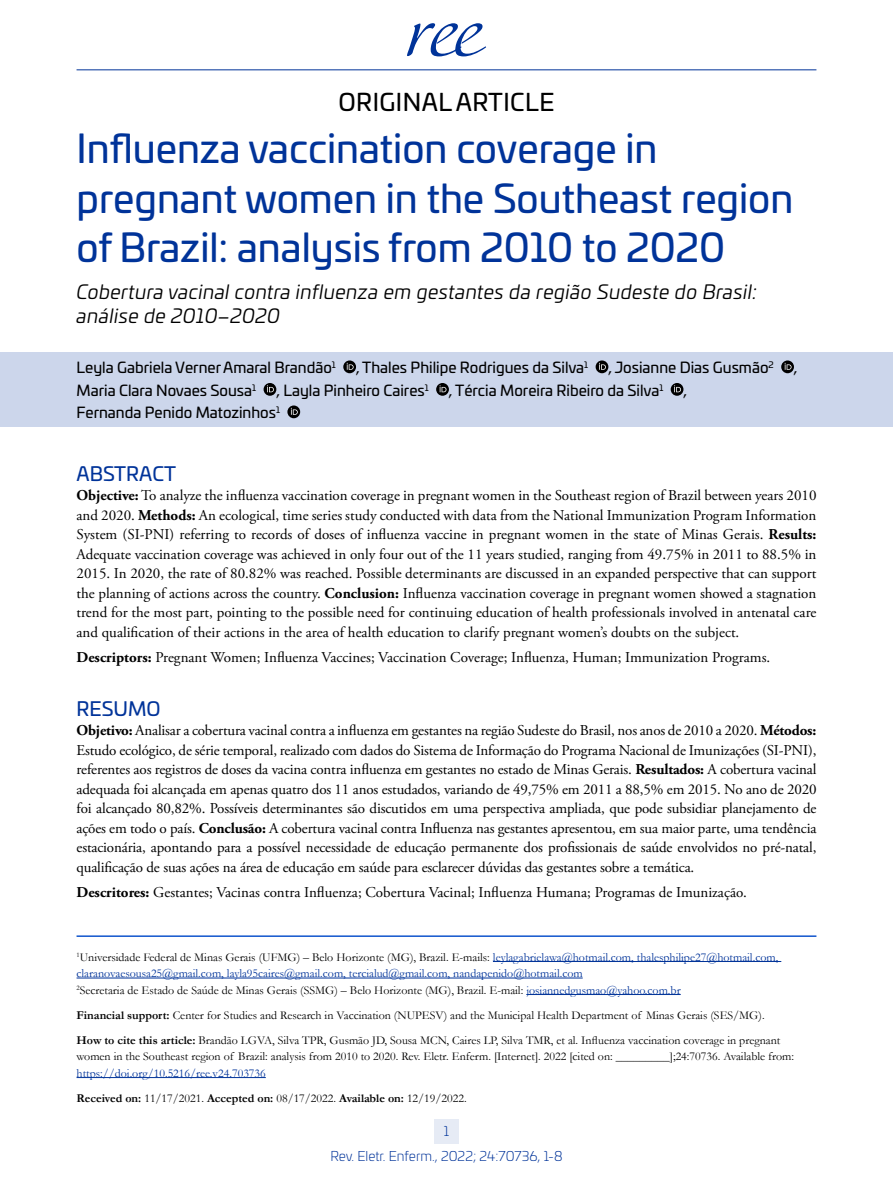
<style>
.page{position:relative;width:893px;height:1191px;background:#fff}
.page>*{position:absolute;margin:0;border:0;box-sizing:border-box;transform-origin:0 0}
.t1{font:39px/49.5px "Univia Pro";color:#039}
.t2{font:24px "Univia Pro";letter-spacing:.02em;color:#000}
.t3{font:italic 19.5px/24px "Univia Pro";letter-spacing:.02em;color:#000}
.t4{font:19.5px "Univia Pro";color:#039}
.t5{font:15px/19.5px "Adobe Garamond Pro";color:#000;text-align:justify}
.t6{font:15px "Univia Pro";color:#000}
.t7{font:300 13.5px "Univia Pro";color:#039}
.t8{font:12px/16.5px "Garamond";color:#039}
.t9{font:12px/25px "Garamond";color:#000}
.s1{font-weight:700}
.s2{color:#000}
.s3{font-weight:700;color:#000}
</style>
<div class="page">
<div style="left:434px;top:1118px;width:25px;height:25px;background:#e6ebf5"></div>
<div style="left:0;top:352px;width:893px;height:75px;background:#ccd6eb"></div>
<svg style="left:343px;top:360px;width:13px;height:13px"></svg>
<svg style="left:347px;top:363px;width:7px;height:7px"></svg>
<div style="left:596px;top:360px;width:12px;height:13px;background:#000;border-radius:50%"></div>
<svg style="left:599px;top:363px;width:7px;height:7px"></svg>
<svg style="left:781px;top:360px;width:13px;height:13px"></svg>
<svg style="left:785px;top:363px;width:6px;height:7px"></svg>
<svg style="left:264px;top:383px;width:12px;height:13px"></svg>
<svg style="left:267px;top:385px;width:7px;height:7px"></svg>
<svg style="left:436px;top:383px;width:13px;height:13px"></svg>
<svg style="left:440px;top:385px;width:6px;height:7px"></svg>
<svg style="left:671px;top:383px;width:12px;height:13px"></svg>
<svg style="left:674px;top:385px;width:7px;height:7px"></svg>
<svg style="left:287px;top:405px;width:13px;height:13px"></svg>
<svg style="left:291px;top:408px;width:7px;height:7px"></svg>
<hr style="left:77px;top:69px;width:739px;height:1px;background:#039">
<hr style="left:493px;top:961px;width:288px;height:1px;background:#039">
<hr style="left:77px;top:977px;width:506px;height:1px;background:#039">
<hr style="left:526px;top:994px;width:155px;height:1px;background:#039">
<hr style="left:77px;top:1077px;width:189px;height:1px;background:#039">
<hr style="left:77px;top:935px;width:739px;height:2px;background:#15c">
<svg style="left:407px;top:23px;width:79px;height:33px"></svg>
<h2 class="t2" style="left:338px;top:84px;width:218px">ORIGINAL ARTICLE</h2>
<h1 class="t1" style="left:77px;top:122px;width:718px">Influenza vaccination coverage in pregnant women in the Southeast region of Brazil: analysis from 2010 to 2020</h1>
<h3 class="t3" style="left:77px;top:279px;width:682px">Cobertura vacinal contra influenza em gestantes da região Sudeste do Brasil: análise de 2010–2020</h3>
<p class="t6" style="left:77px;top:356px;width:261px">Leyla Gabriela Verner Amaral Brandão<sup>1</sup></p>
<p class="t6" style="left:356px;top:356px;width:234px">, Thales Philipe Rodrigues da Silva<sup>1</sup></p>
<p class="t6" style="left:608px;top:356px;width:167px">, Josianne Dias Gusmão<sup>2</sup></p>
<p class="t6" style="left:794px;top:356px;width:5px">,</p>
<p class="t6" style="left:77px;top:379px;width:181px">Maria Clara Novaes Sousa<sup>1</sup></p>
<p class="t6" style="left:276px;top:379px;width:154px">, Layla Pinheiro Caires<sup>1</sup></p>
<p class="t6" style="left:449px;top:379px;width:216px">, Tércia Moreira Ribeiro da Silva<sup>1</sup></p>
<p class="t6" style="left:683px;top:379px;width:5px">,</p>
<p class="t6" style="left:77px;top:401px;width:205px">Fernanda Penido Matozinhos<sup>1</sup></p>
<h3 class="t4" style="left:77px;top:459px;width:101px">ABSTRACT</h3>
<p class="t5" style="left:77px;top:486px;width:741px"><span class="s1">Objective:</span> To analyze the influenza vaccination coverage in pregnant women in the Southeast region of Brazil between years 2010 and 2020. <span class="s1">Methods:</span> An ecological, time series study conducted with data from the National Immunization Program Information System (SI-PNI) referring to records of doses of influenza vaccine in pregnant women in the state of Minas Gerais. <span class="s1">Results:<br></span>Adequate vaccination coverage was achieved in only four out of the 11 years studied, ranging from 49.75% in 2011 to 88.5% in 2015. In 2020, the rate of 80.82% was reached. Possible determinants are discussed in an expanded perspective that can support the planning of actions across the country. <span class="s1">Conclusion:</span> Influenza vaccination coverage in pregnant women showed a stagnation trend for the most part, pointing to the possible need for continuing education of health professionals involved in antenatal care and qualification of their actions in the area of health education to clarify pregnant women’s doubts on the subject.</p>
<p class="t5" style="left:77px;top:648px;width:695px"><span class="s1">Descriptors:</span> Pregnant Women; Influenza Vaccines; Vaccination Coverage; Influenza, Human; Immunization Programs.</p>
<h3 class="t4" style="left:77px;top:694px;width:86px">RESUMO</h3>
<p class="t5" style="left:77px;top:721px;width:741px"><span class="s1">Objetivo:</span> Analisar a cobertura vacinal contra a influenza em gestantes na região Sudeste do Brasil, nos anos de 2010 a 2020. <span class="s1">Métodos:<br></span>Estudo ecológico, de série temporal, realizado com dados do Sistema de Informação do Programa Nacional de Imunizações (SI-PNI), referentes aos registros de doses da vacina contra influenza em gestantes no estado de Minas Gerais. <span class="s1">Resultados:</span> A cobertura vacinal adequada foi alcançada em apenas quatro dos 11 anos estudados, variando de 49,75% em 2011 a 88,5% em 2015. No ano de 2020 foi alcançado 80,82%. Possíveis determinantes são discutidos em uma perspectiva ampliada, que pode subsidiar planejamento de ações em todo o país. <span class="s1">Conclusão:</span> A cobertura vacinal contra Influenza nas gestantes apresentou, em sua maior parte, uma tendência estacionária, apontando para a possível necessidade de educação permanente dos profissionais de saúde envolvidos no pré-natal, qualificação de suas ações na área de educação em saúde para esclarecer dúvidas das gestantes sobre a temática.</p>
<p class="t5" style="left:77px;top:883px;width:672px"><span class="s1">Descritores:</span> Gestantes; Vacinas contra Influenza; Cobertura Vacinal; Influenza Humana; Programas de Imunização.</p>
<p class="t8" style="left:77px;top:948px;width:703px"><sup>1</sup><span class="s2">Universidade Federal de Minas Gerais (UFMG) – Belo Horizonte (MG), Brazil. E-mails:</span> leylagabrielawa@hotmail.com, thalesphilipe27@hotmail.com, claranovaesousa25@gmail.com, layla95caires@gmail.com, tercialud@gmail.com, nandapenido@hotmail.com<br><sup>2</sup><span class="s2">Secretaria de Estado de Saúde de Minas Gerais (SSMG) – Belo Horizonte (MG), Brazil. E-mail:</span> josiannedgusmao@yahoo.com.br</p>
<p class="t9" style="left:77px;top:1002px;width:705px"><span class="s1">Financial support:</span> Center for Studies and Research in Vaccination (NUPESV) and the Municipal Health Department of Minas Gerais (SES/MG).<br><span class="s1">How to cite this article:</span> Brandão LGVA, Silva TPR, Gusmão JD, Sousa MCN, Caires LP, Silva TMR, et al. Influenza vaccination coverage in pregnant</p>
<p class="t9" style="left:77px;top:1043px;width:719px">women in the Southeast region of Brazil: analysis from 2010 to 2020. Rev. Eletr. Enferm. [Internet]. 2022 [cited on: _________];24:70736. Available from:</p>
<p class="t8" style="left:77px;top:1060px;width:392px;line-height:25px">https://doi.org/10.5216/ree.v24.703736<br><span class="s3">Received on:</span> <span class="s2">11/17/2021.</span> <span class="s3">Accepted on:</span> <span class="s2">08/17/2022.</span> <span class="s3">Available on:</span> <span class="s2">12/19/2022.</span></p>
<p class="t7" style="left:444px;top:1122px;width:7px">1</p>
<p class="t7" style="left:330px;top:1146px;width:234px">Rev. Eletr. Enferm., 2022; 24:70736, 1-8</p>
</div>
